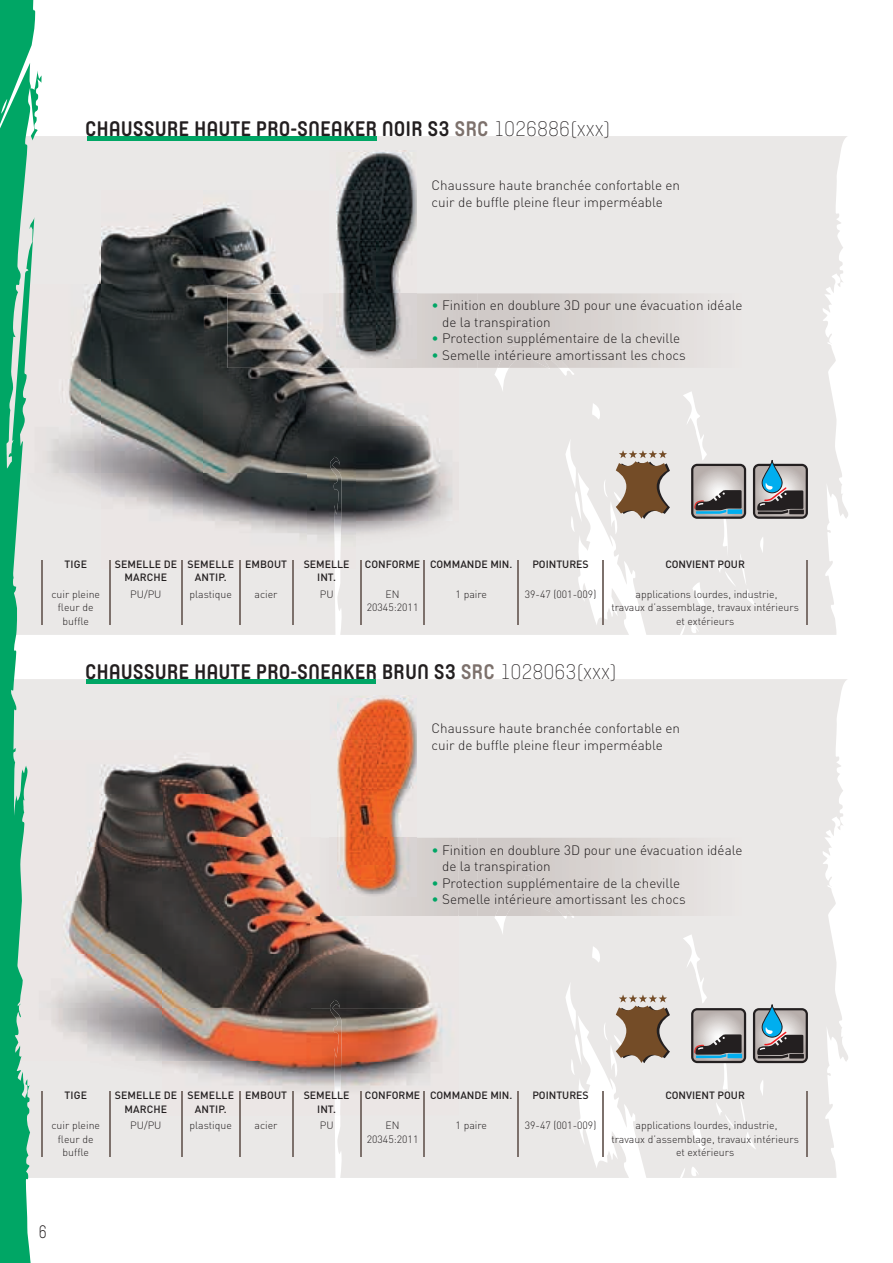
<style>
.page{position:relative;width:893px;height:1263px;background:#fff}
.page>*{position:absolute;margin:0;border:0;box-sizing:border-box;transform-origin:0 0}
.t1{font:700 21px "Yummo";color:#231f20}
.t2{font:300 18px "Yummo";color:#231f20;scale:.85 1}
.t3{font:300 13.5px/16.5px "DIN Pro";color:#231f20}
.t4{font:300 10.5px/13.5px "DIN Pro";color:#231f20;text-align:center}
.t5{font:500 10.5px/13.5px "DIN Pro";color:#231f20;text-align:center}
.s1{color:#7d716c}
.s2{font-weight:100}
.s3{color:#00a665}
</style>
<div class="page">
<div style="left:42px;top:136px;width:806px;height:499px;background:#eae8e7"></div>
<div style="left:42px;top:679px;width:806px;height:499px;background:#eae8e7"></div>
<hr style="left:87px;top:679px;width:289px;height:4px;background:#00a665">
<hr style="left:87px;top:136px;width:289px;height:4px;background:#00a665">
<svg style="left:753px;top:1004px;width:55px;height:59px;background:#758086"></svg>
<svg style="left:753px;top:460px;width:55px;height:59px;background:#757f85"></svg>
<svg style="left:458px;top:838px;width:344px;height:78px;background:#dcd8d6"></svg>
<svg style="left:459px;top:293px;width:343px;height:75px;background:#dcd8d6"></svg>
<svg style="left:616px;top:450px;width:54px;height:69px;background:#9f8874"></svg>
<svg style="left:616px;top:994px;width:54px;height:69px;background:#9f8874"></svg>
<div style="left:417px;top:190px;width:42px;height:103px;background:#eae8e7"></div>
<img style="left:42px;top:190px;width:315px;height:378px">
<img style="left:357px;top:368px;width:102px;height:200px">
<img style="left:227px;top:293px;width:139px;height:75px">
<div style="left:413px;top:293px;width:46px;height:75px;background:#d3cdcb"></div>
<img style="left:366px;top:359px;width:47px;height:9px">
<img style="left:42px;top:741px;width:269px;height:107px">
<div style="left:311px;top:741px;width:26px;height:97px;background:#eae8e7"></div>
<div style="left:417px;top:741px;width:41px;height:97px;background:#eae8e7"></div>
<img style="left:42px;top:848px;width:185px;height:53px">
<img style="left:42px;top:901px;width:269px;height:54px">
<img style="left:311px;top:916px;width:147px;height:39px">
<img style="left:42px;top:955px;width:416px;height:160px">
<img style="left:227px;top:838px;width:139px;height:78px">
<div style="left:412px;top:838px;width:46px;height:78px;background:#d3cecc"></div>
<img style="left:366px;top:897px;width:46px;height:19px">
<img style="left:330px;top:150px;width:43px;height:40px">
<img style="left:373px;top:150px;width:44px;height:3px">
<img style="left:330px;top:190px;width:7px;height:136px">
<img style="left:330px;top:326px;width:43px;height:33px">
<img style="left:373px;top:358px;width:44px;height:1px">
<img style="left:337px;top:153px;width:80px;height:205px">
<img style="left:337px;top:699px;width:80px;height:198px">
<img style="left:330px;top:696px;width:43px;height:45px">
<img style="left:373px;top:696px;width:44px;height:3px">
<img style="left:330px;top:838px;width:7px;height:55px">
<svg style="left:0;top:0;width:42px;height:1263px;background:#73c7a5"></svg>
<svg style="left:691px;top:464px;width:55px;height:55px;background:#86888b"></svg>
<svg style="left:691px;top:1008px;width:55px;height:55px;background:#86888a"></svg>
<hr style="left:41px;top:560px;width:2px;height:25px;background:#7d716c">
<hr style="left:109px;top:560px;width:2px;height:25px;background:#7d716c">
<hr style="left:181px;top:560px;width:2px;height:25px;background:#7d716c">
<svg style="left:239px;top:560px;width:1px;height:25px"></svg>
<svg style="left:292px;top:560px;width:1px;height:25px"></svg>
<svg style="left:360px;top:560px;width:1px;height:25px"></svg>
<svg style="left:424px;top:560px;width:1px;height:25px"></svg>
<hr style="left:517px;top:560px;width:2px;height:25px;background:#7d716c">
<hr style="left:602px;top:560px;width:2px;height:25px;background:#7d716c">
<hr style="left:806px;top:560px;width:2px;height:25px;background:#7d716c">
<hr style="left:41px;top:585px;width:2px;height:40px;background:#7d716c">
<hr style="left:109px;top:585px;width:2px;height:40px;background:#7d716c">
<hr style="left:181px;top:585px;width:2px;height:40px;background:#7d716c">
<hr style="left:239px;top:585px;width:1px;height:40px;background:#7d716c">
<hr style="left:292px;top:585px;width:1px;height:40px;background:#7d716c">
<hr style="left:360px;top:585px;width:1px;height:40px;background:#7d716c">
<hr style="left:424px;top:585px;width:1px;height:40px;background:#7d716c">
<hr style="left:517px;top:585px;width:2px;height:40px;background:#7d716c">
<hr style="left:602px;top:585px;width:2px;height:40px;background:#7d716c">
<hr style="left:806px;top:585px;width:2px;height:40px;background:#7d716c">
<hr style="left:41px;top:1091px;width:2px;height:26px;background:#7d716c">
<hr style="left:109px;top:1091px;width:2px;height:26px;background:#7d716c">
<hr style="left:181px;top:1091px;width:2px;height:26px;background:#7d716c">
<svg style="left:239px;top:1091px;width:1px;height:26px"></svg>
<svg style="left:292px;top:1091px;width:1px;height:26px"></svg>
<svg style="left:360px;top:1091px;width:1px;height:26px"></svg>
<svg style="left:424px;top:1091px;width:1px;height:26px"></svg>
<hr style="left:517px;top:1091px;width:2px;height:26px;background:#7d716c">
<hr style="left:602px;top:1091px;width:2px;height:26px;background:#7d716c">
<hr style="left:806px;top:1091px;width:2px;height:26px;background:#7d716c">
<hr style="left:41px;top:1117px;width:2px;height:40px;background:#7d716c">
<hr style="left:109px;top:1117px;width:2px;height:40px;background:#7d716c">
<hr style="left:181px;top:1117px;width:2px;height:40px;background:#7d716c">
<hr style="left:239px;top:1117px;width:1px;height:40px;background:#7d716c">
<hr style="left:292px;top:1117px;width:1px;height:40px;background:#7d716c">
<hr style="left:360px;top:1117px;width:1px;height:40px;background:#7d716c">
<hr style="left:424px;top:1117px;width:1px;height:40px;background:#7d716c">
<hr style="left:517px;top:1117px;width:2px;height:40px;background:#7d716c">
<hr style="left:602px;top:1117px;width:2px;height:40px;background:#7d716c">
<hr style="left:806px;top:1117px;width:2px;height:40px;background:#7d716c">
<h1 class="t1" style="left:85px;top:110px;width:527px">CHAUSSURE HAUTE PRO-SNEAKER NOIR S3 <span class="s1">SRC</span> <span class="s2">1026886(xxx)</span></h1>
<p class="t3" style="left:432px;top:176px;width:250px">Chaussure haute branchée confortable en cuir de buffle pleine fleur imperméable</p>
<p class="t3" style="left:442px;top:296px;width:302px;text-indent:-11px"><span class="s3">•</span> Finition en doublure 3D pour une évacuation idéale de la transpiration</p>
<p class="t3" style="left:432px;top:329px;width:250px"><span class="s3">•</span> Protection supplémentaire de la cheville</p>
<p class="t3" style="left:432px;top:345px;width:256px"><span class="s3">•</span> Semelle intérieure amortissant les chocs</p>
<p class="t5" style="left:65px;top:556px;width:24px">TIGE</p>
<p class="t5" style="left:115px;top:556px;width:64px">SEMELLE DE<br>MARCHE</p>
<p class="t5" style="left:188px;top:556px;width:48px">SEMELLE<br>ANTIP.</p>
<p class="t5" style="left:245px;top:556px;width:44px">EMBOUT</p>
<p class="t5" style="left:304px;top:556px;width:47px">SEMELLE<br>INT.</p>
<p class="t5" style="left:365px;top:556px;width:149px">CONFORME COMMANDE MIN.</p>
<p class="t5" style="left:532px;top:556px;width:58px">POINTURES</p>
<p class="t5" style="left:665px;top:556px;width:81px">CONVIENT POUR</p>
<p class="t4" style="left:51px;top:586px;width:50px">cuir pleine fleur de buffle</p>
<p class="t4" style="left:130px;top:586px;width:33px">PU/PU</p>
<p class="t4" style="left:190px;top:586px;width:44px">plastique</p>
<p class="t4" style="left:255px;top:586px;width:25px">acier</p>
<p class="t4" style="left:320px;top:586px;width:15px">PU</p>
<p class="t4" style="left:367px;top:586px;width:53px">EN<br>20345:2011</p>
<p class="t4" style="left:456px;top:586px;width:33px">1 paire</p>
<p class="t4" style="left:525px;top:586px;width:73px">39-47 (001-009)</p>
<p class="t4" style="left:611px;top:586px;width:189px">applications lourdes, industrie,<br>travaux d’assemblage, travaux intérieurs et extérieurs</p>
<h1 class="t1" style="left:85px;top:653px;width:533px">CHAUSSURE HAUTE PRO-SNEAKER BRUN S3 <span class="s1">SRC</span> <span class="s2">1028063(xxx)</span></h1>
<p class="t3" style="left:432px;top:719px;width:250px">Chaussure haute branchée confortable en cuir de buffle pleine fleur imperméable</p>
<p class="t3" style="left:442px;top:840px;width:302px;text-indent:-11px"><span class="s3">•</span> Finition en doublure 3D pour une évacuation idéale de la transpiration</p>
<p class="t3" style="left:432px;top:873px;width:250px"><span class="s3">•</span> Protection supplémentaire de la cheville</p>
<p class="t3" style="left:432px;top:890px;width:256px"><span class="s3">•</span> Semelle intérieure amortissant les chocs</p>
<p class="t5" style="left:65px;top:1088px;width:24px">TIGE</p>
<p class="t5" style="left:115px;top:1088px;width:64px">SEMELLE DE<br>MARCHE</p>
<p class="t5" style="left:188px;top:1088px;width:48px">SEMELLE<br>ANTIP.</p>
<p class="t5" style="left:245px;top:1088px;width:44px">EMBOUT</p>
<p class="t5" style="left:304px;top:1088px;width:47px">SEMELLE<br>INT.</p>
<p class="t5" style="left:365px;top:1088px;width:149px">CONFORME COMMANDE MIN.</p>
<p class="t5" style="left:532px;top:1088px;width:58px">POINTURES</p>
<p class="t5" style="left:665px;top:1088px;width:81px">CONVIENT POUR</p>
<p class="t4" style="left:51px;top:1118px;width:50px">cuir pleine fleur de buffle</p>
<p class="t4" style="left:130px;top:1118px;width:33px">PU/PU</p>
<p class="t4" style="left:190px;top:1118px;width:44px">plastique</p>
<p class="t4" style="left:255px;top:1118px;width:25px">acier</p>
<p class="t4" style="left:320px;top:1118px;width:15px">PU</p>
<p class="t4" style="left:367px;top:1118px;width:53px">EN<br>20345:2011</p>
<p class="t4" style="left:456px;top:1118px;width:33px">1 paire</p>
<p class="t4" style="left:525px;top:1118px;width:73px">39-47 (001-009)</p>
<p class="t4" style="left:611px;top:1118px;width:189px">applications lourdes, industrie,<br>travaux d’assemblage, travaux intérieurs et extérieurs</p>
<h2 class="t2" style="left:39px;top:1220px;width:11px">6</h2>
</div>
